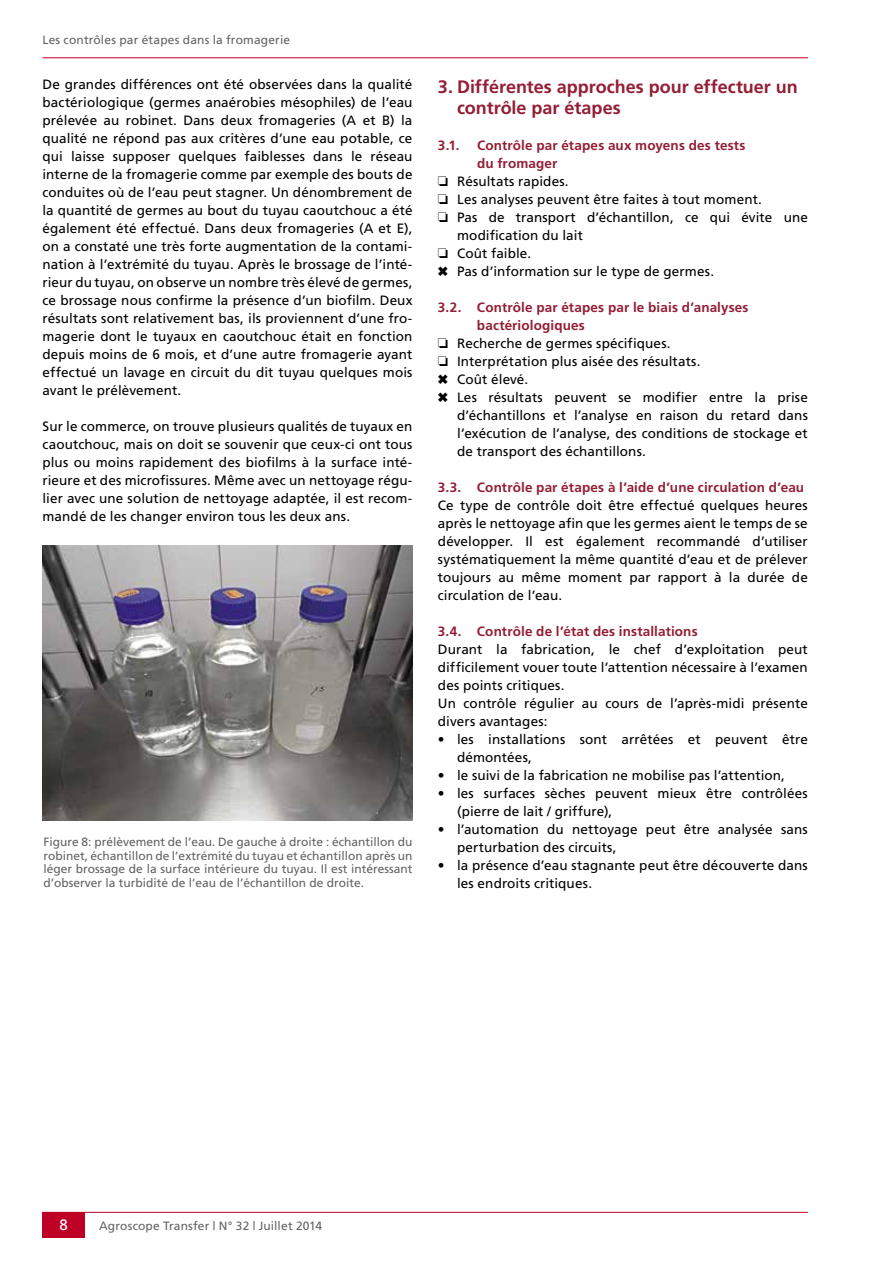
<style>
.page{position:relative;width:893px;height:1263px;background:#fff}
.page>*{position:absolute;margin:0;border:0;box-sizing:border-box;transform-origin:0 0}
.t1{font:700 18px/21px "Frutiger";color:#941e35}
.t2{font:15px "Frutiger";color:#fff}
.t3{font:13.5px/18px "Frutiger";letter-spacing:.005em;color:#000}
.t4{font:700 13.5px "Frutiger";letter-spacing:.01em;color:#941e35}
.t5{font:12px/13.5px "Frutiger";letter-spacing:.005em;color:#636363;text-align:justify}
</style>
<div class="page">
<hr style="left:42px;top:1212px;width:766px;height:1px;background:#be0027">
<div style="left:43px;top:1212px;width:42px;height:25px;background:#be0027"></div>
<hr style="left:43px;top:57px;width:765px;height:1px;background:#be0027">
<img style="left:43px;top:545px;width:369px;height:276px">
<p class="t5" style="left:43px;top:33px;width:249px">Les contrôles par étapes dans la fromagerie</p>
<p class="t3" style="left:43px;top:75px;width:371px;text-align:justify">De grandes différences ont été observées dans la qualité bactériologique (germes anaérobies mésophiles) de l’eau prélevée au robinet. Dans deux fromageries (A et B) la qualité ne répond pas aux critères d’une eau potable, ce qui laisse supposer quelques faiblesses dans le réseau interne de la fromagerie comme par exemple des bouts de conduites où de l’eau peut stagner. Un dénombrement de la quantité de germes au bout du tuyau caoutchouc a été également été effectué. Dans deux fromageries (A et E), on a constaté une très forte augmentation de la contami&shy;nation à l’extrémité du tuyau. Après le brossage de l’inté&shy;rieur du tuyau, on observe un nombre très élevé de germes, ce brossage nous confirme la présence d’un biofilm. Deux résultats sont relativement bas, ils proviennent d’une fro&shy;magerie dont le tuyaux en caoutchouc était en fonction depuis moins de 6 mois, et d’une autre fromagerie ayant effectué un lavage en circuit du dit tuyau quelques mois avant le prélèvement.</p>
<p class="t3" style="left:43px;top:417px;width:371px;text-align:justify">Sur le commerce, on trouve plusieurs qualités de tuyaux en caoutchouc, mais on doit se souvenir que ceux-ci ont tous plus ou moins rapidement des biofilms à la surface inté&shy;rieure et des microfissures. Même avec un nettoyage régu&shy;lier avec une solution de nettoyage adaptée, il est recom&shy;mandé de les changer environ tous les deux ans.</p>
<p class="t5" style="left:43px;top:835px;width:371px">Figure 8: prélèvement de l’eau. De gauche à droite : échantillon du robinet, échantillon de l’extrémité du tuyau et échantillon après un léger brossage de la surface intérieure du tuyau. Il est intéressant d’observer la turbidité de l’eau de l’échantillon de droite.</p>
<h1 class="t1" style="left:457px;top:76px;width:342px;text-indent:-19px">3. Différentes approches pour effectuer un contrôle par étapes</h1>
<p class="t4" style="left:438px;top:137px;width:23px">3.1.</p>
<p class="t4" style="left:477px;top:137px;width:270px">Contrôle par étapes aux moyens des tests</p>
<p class="t4" style="left:477px;top:155px;width:82px">du fromager</p>
<p class="t3" style="left:438px;top:172px;width:132px">❏ Résultats rapides.</p>
<p class="t3" style="left:438px;top:190px;width:325px">❏ Les analyses peuvent être faites à tout moment.</p>
<p class="t3" style="left:438px;top:208px;width:371px">❏ Pas de transport d’échantillon, ce qui évite une</p>
<p class="t3" style="left:457px;top:226px;width:127px">modification du lait</p>
<p class="t3" style="left:438px;top:244px;width:95px">❏ Coût faible.</p>
<p class="t3" style="left:438px;top:262px;width:278px">✖ Pas d’information sur le type de germes.</p>
<p class="t4" style="left:438px;top:299px;width:312px">3.2. Contrôle par étapes par le biais d’analyses</p>
<p class="t4" style="left:477px;top:317px;width:109px">bactériologiques</p>
<p class="t3" style="left:438px;top:334px;width:234px">❏ Recherche de germes spécifiques.</p>
<p class="t3" style="left:438px;top:352px;width:264px">❏ Interprétation plus aisée des résultats.</p>
<p class="t3" style="left:438px;top:370px;width:92px">✖ Coût élevé.</p>
<p class="t3" style="left:438px;top:388px;width:371px">✖ Les résultats peuvent se modifier entre la prise</p>
<p class="t3" style="left:457px;top:406px;width:352px">d’échantillons et l’analyse en raison du retard dans</p>
<p class="t3" style="left:457px;top:424px;width:352px">l’exécution de l’analyse, des conditions de stockage et</p>
<p class="t3" style="left:457px;top:442px;width:190px">de transport des échantillons.</p>
<p class="t4" style="left:438px;top:479px;width:368px">3.3. Contrôle par étapes à l’aide d’une circulation d’eau</p>
<p class="t3" style="left:438px;top:496px;width:371px;text-align:justify">Ce type de contrôle doit être effectué quelques heures après le nettoyage afin que les germes aient le temps de se développer. Il est également recommandé d’utiliser systématiquement la même quantité d’eau et de prélever toujours au même moment par rapport à la durée de circulation de l’eau.</p>
<p class="t4" style="left:438px;top:623px;width:261px">3.4. Contrôle de l’état des installations</p>
<p class="t3" style="left:438px;top:640px;width:371px">Durant la fabrication, le chef d’exploitation peut difficilement vouer toute l’attention nécessaire à l’examen des points critiques.<br>Un contrôle régulier au cours de l’après-midi présente divers avantages:</p>
<p class="t3" style="left:457px;top:730px;width:352px;text-indent:-19px">• les installations sont arrêtées et peuvent être démontées,</p>
<p class="t3" style="left:438px;top:766px;width:349px">• le suivi de la fabrication ne mobilise pas l’attention,</p>
<p class="t3" style="left:457px;top:784px;width:352px;text-indent:-19px">• les surfaces sèches peuvent mieux être contrôlées (pierre de lait / griffure),</p>
<p class="t3" style="left:457px;top:820px;width:352px;text-indent:-19px">• l’automation du nettoyage peut être analysée sans perturbation des circuits,</p>
<p class="t3" style="left:457px;top:856px;width:352px;text-indent:-19px">• la présence d’eau stagnante peut être découverte dans les endroits critiques.</p>
<p class="t2" style="left:60px;top:1216px;width:10px">8</p>
<p class="t5" style="left:99px;top:1219px;width:225px">Agroscope Transfer | N° 32 | Juillet 2014</p>
</div>
